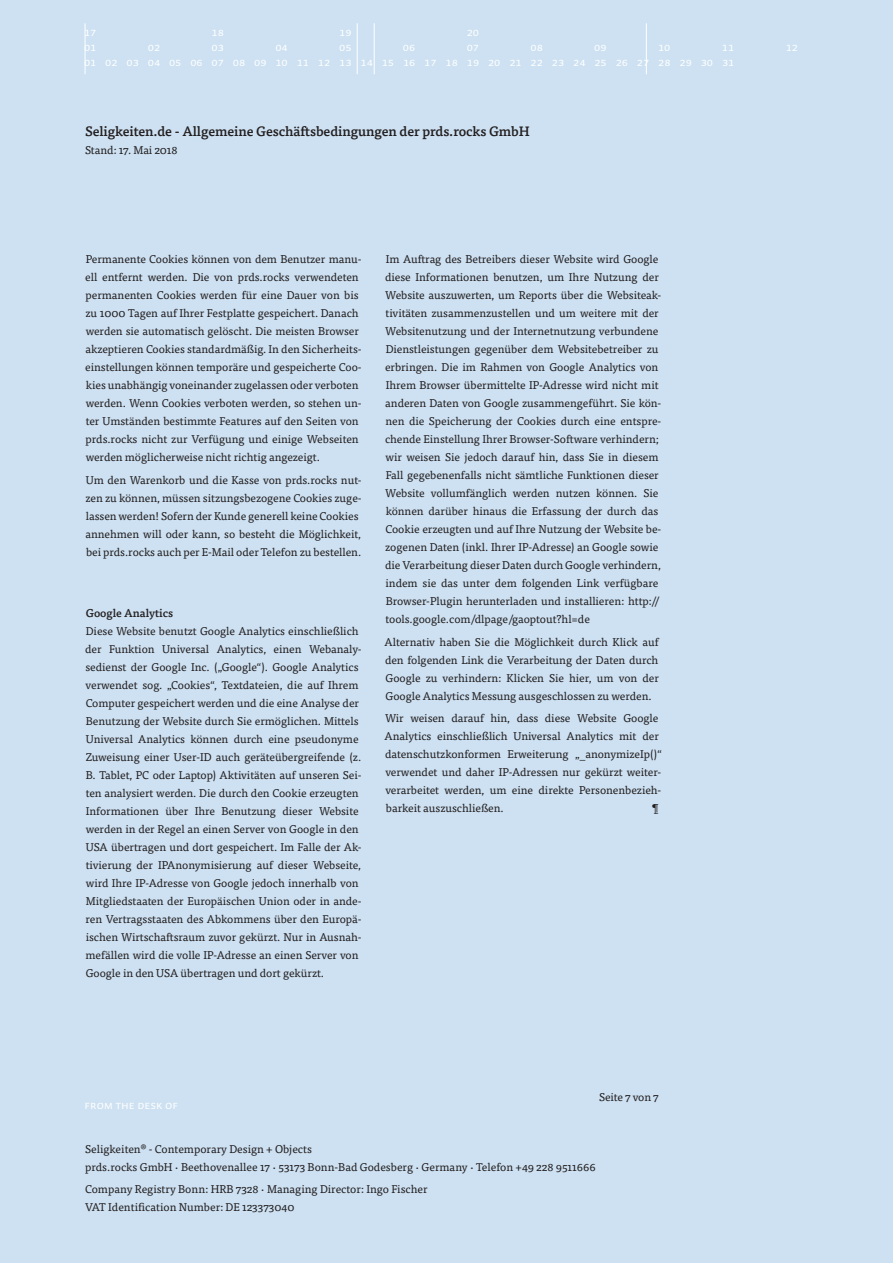
<style>
.page{position:relative;width:893px;height:1263px;background:#fff}
.page>*{position:absolute;margin:0;border:0;box-sizing:border-box;transform-origin:0 0}
.t1{font:500 13.5px "Tisa OT";letter-spacing:-.01em;color:#231f20}
.t2{font:12px "Auto Pro Regular Small Caps";color:#fff}
.body{font:11.25px/18px "Tisa OT";letter-spacing:-.005em;color:#231f20}
.subheadline_neo{font:500 11.25px "Tisa OT";letter-spacing:-.005em;color:#231f20}
</style>
<div class="page">
<div style="left:0;top:0;width:893px;height:204px;background:#cde1f2"></div>
<div style="left:0;top:404px;width:893px;height:859px;background:#cde1f2"></div>
<div style="left:0;top:175px;width:893px;height:872px;background:#cde1f2"></div>
<hr style="left:85px;top:23px;width:1px;height:51px;background:#fff">
<hr style="left:357px;top:23px;width:1px;height:51px;background:#fff">
<hr style="left:374px;top:23px;width:1px;height:51px;background:#fff">
<hr style="left:646px;top:23px;width:1px;height:51px;background:#fff">
<p class="t2" style="left:84px;top:23px;width:14px">17</p>
<p class="t2" style="left:212px;top:23px;width:14px">18</p>
<p class="t2" style="left:339px;top:23px;width:14px">19</p>
<p class="t2" style="left:84px;top:38px;width:14px">01</p>
<p class="t2" style="left:148px;top:38px;width:14px">02</p>
<p class="t2" style="left:212px;top:38px;width:14px">03</p>
<p class="t2" style="left:275px;top:38px;width:14px">04</p>
<p class="t2" style="left:339px;top:38px;width:14px">05</p>
<p class="t2" style="left:403px;top:38px;width:14px">06</p>
<p class="t2" style="left:467px;top:38px;width:14px">07</p>
<p class="t2" style="left:467px;top:23px;width:14px">20</p>
<p class="t2" style="left:530px;top:38px;width:14px">08</p>
<p class="t2" style="left:594px;top:38px;width:14px">09</p>
<p class="t2" style="left:658px;top:38px;width:14px">10</p>
<p class="t2" style="left:722px;top:38px;width:14px">11</p>
<p class="t2" style="left:786px;top:38px;width:14px">12</p>
<p class="t2" style="left:84px;top:53px;width:652px">01 02 03 04 05 06 07 08 09 10 11 12 13 14 15 16 17 18 19 20 21 22 23 24 25 26 27 28 29 30 31</p>
<p class="t1" style="left:85px;top:123px;width:446px">Seligkeiten.de - Allgemeine Geschäftsbedingungen der prds.rocks GmbH</p>
<p class="body" style="left:85px;top:141px;width:94px">Stand: 17. Mai 2018</p>
<p class="body" style="left:85px;top:251px;width:278px">Permanente Cookies können von dem Benutzer manu&shy;ell entfernt werden. Die von prds.rocks verwendeten permanenten Cookies werden für eine Dauer von bis zu 1000 Tagen auf Ihrer Festplatte gespeichert. Danach werden sie automatisch gelöscht. Die meisten Browser akzeptieren Cookies standardmäßig. In den Sicherheits&shy;einstellungen können temporäre und gespeicherte Coo&shy;kies unabhängig voneinander zugelassen oder verboten werden. Wenn Cookies verboten werden, so stehen un&shy;ter Umständen bestimmte Features auf den Seiten von prds.rocks nicht zur Verfügung und einige Webseiten werden möglicherweise nicht richtig angezeigt.</p>
<p class="body" style="left:85px;top:471px;width:278px">Um den Warenkorb und die Kasse von prds.rocks nut&shy;zen zu können, müssen sitzungsbezogene Cookies zuge&shy;lassen werden! Sofern der Kunde generell keine Cookies annehmen will oder kann, so besteht die Möglichkeit, bei prds.rocks auch per E-Mail oder Telefon zu bestellen.</p>
<p class="subheadline_neo" style="left:86px;top:606px;width:89px">Google Analytics</p>
<p class="body" style="left:85px;top:622px;width:278px">Diese Website benutzt Google Analytics einschließlich der Funktion Universal Analytics, einen Webanaly&shy;sedienst der Google Inc. („Google“). Google Analytics verwendet sog. „Cookies“, Textdateien, die auf Ihrem Computer gespeichert werden und die eine Analyse der Benutzung der Website durch Sie ermöglichen. Mittels Universal Analytics können durch eine pseudonyme Zuweisung einer User-ID auch geräteübergreifende (z.<br>B. Tablet, PC oder Laptop) Aktivitäten auf unseren Sei&shy;ten analysiert werden. Die durch den Cookie erzeugten Informationen über Ihre Benutzung dieser Website werden in der Regel an einen Server von Google in den USA übertragen und dort gespeichert. Im Falle der Ak&shy;tivierung der IPAnonymisierung auf dieser Webseite, wird Ihre IP-Adresse von Google jedoch innerhalb von Mitgliedstaaten der Europäischen Union oder in ande&shy;ren Vertragsstaaten des Abkommens über den Europä&shy;ischen Wirtschaftsraum zuvor gekürzt. Nur in Ausnah&shy;mefällen wird die volle IP-Adresse an einen Server von Google in den USA übertragen und dort gekürzt.</p>
<p class="body" style="left:385px;top:251px;width:278px">Im Auftrag des Betreibers dieser Website wird Google diese Informationen benutzen, um Ihre Nutzung der Website auszuwerten, um Reports über die Websiteak&shy;tivitäten zusammenzustellen und um weitere mit der Websitenutzung und der Internetnutzung verbundene Dienstleistungen gegenüber dem Websitebetreiber zu erbringen. Die im Rahmen von Google Analytics von Ihrem Browser übermittelte IP-Adresse wird nicht mit anderen Daten von Google zusammengeführt. Sie kön&shy;nen die Speicherung der Cookies durch eine entspre&shy;chende Einstellung Ihrer Browser-Software verhindern; wir weisen Sie jedoch darauf hin, dass Sie in diesem Fall gegebenenfalls nicht sämtliche Funktionen dieser Website vollumfänglich werden nutzen können. Sie können darüber hinaus die Erfassung der durch das Cookie erzeugten und auf Ihre Nutzung der Website be&shy;zogenen Daten (inkl. Ihrer IP-Adresse) an Google sowie die Verarbeitung dieser Daten durch Google verhindern, indem sie das unter dem folgenden Link verfügbare Browser-Plugin herunterladen und installieren: http:// tools.google.com/dlpage/gaoptout?hl=de</p>
<p class="body" style="left:385px;top:633px;width:276px;text-align:justify">Alternativ haben Sie die Möglichkeit durch Klick auf den folgenden Link die Verarbeitung der Daten durch Google zu verhindern: Klicken Sie hier, um von der Google Analytics Messung ausgeschlossen zu werden.</p>
<p class="body" style="left:385px;top:709px;width:279px">Wir weisen darauf hin, dass diese Website Google Analytics einschließlich Universal Analytics mit der datenschutzkonformen Erweiterung „_anonymizeIp()“ verwendet und daher IP-Adressen nur gekürzt weiter&shy;verarbeitet werden, um eine direkte Personenbezieh&shy;barkeit auszuschließen.</p>
<p class="body" style="left:652px;top:799px;width:8px">¶</p>
<p class="t2" style="left:85px;top:1096px;width:95px">from the desk of</p>
<p class="body" style="left:599px;top:1088px;width:61px">Seite 7 von 7</p>
<p class="body" style="left:85px;top:1140px;width:512px">Seligkeiten® - Contemporary Design + Objects<br>prds.rocks GmbH · Beethovenallee 17 · 53173 Bonn-Bad Godesberg · Germany · Telefon +49 228 9511666</p>
<p class="body" style="left:85px;top:1180px;width:344px">Company Registry Bonn: HRB 7328 · Managing Director: Ingo Fischer<br>VAT Identification Number: DE 123373040</p>
</div>
